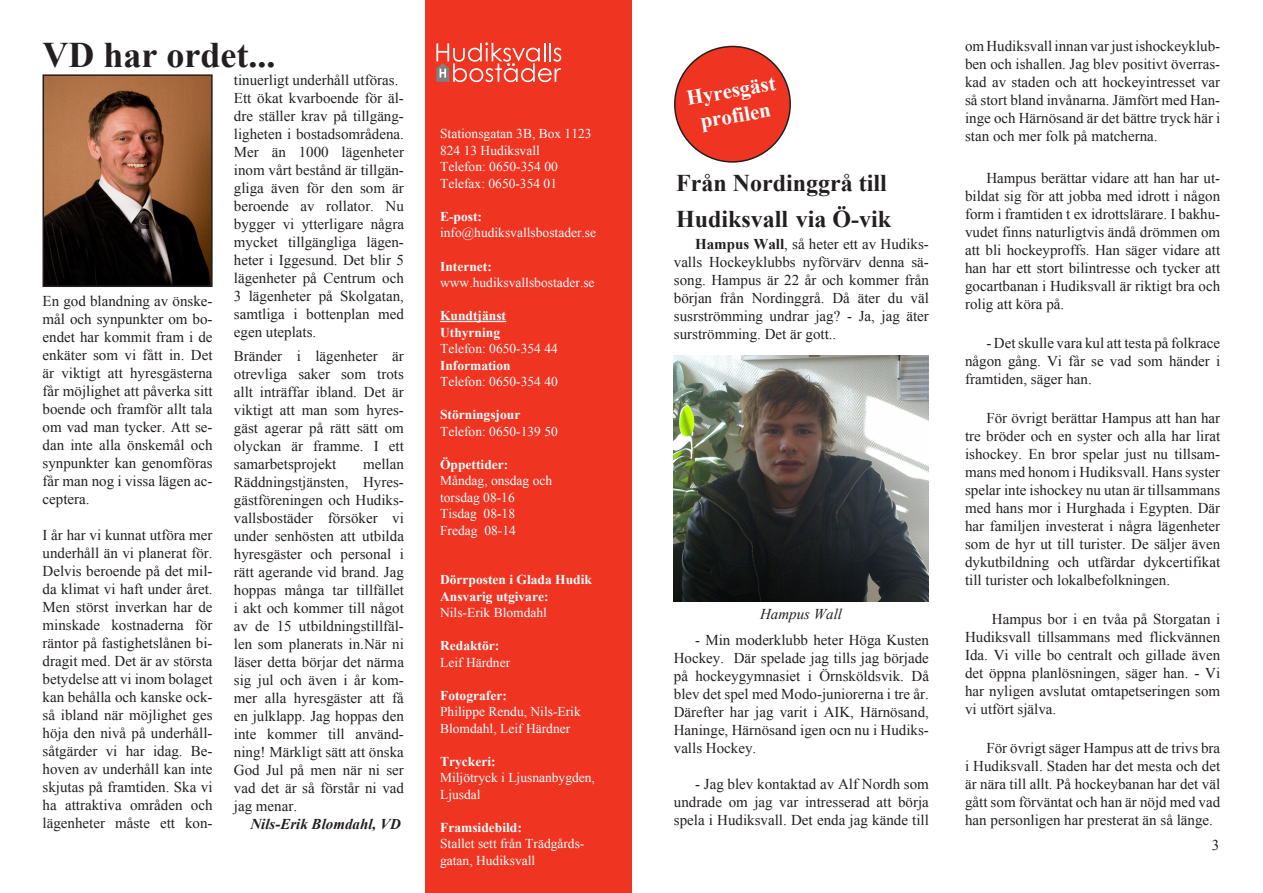
<style>
.page{position:relative;width:1263px;height:893px;background:#fff}
.page>*{position:absolute;margin:0;border:0;box-sizing:border-box;transform-origin:0 0}
.Rubrik{font:700 36px "Times New Roman";color:#231f20}
.Rubrik-2{font:700 24px/36px "Times New Roman";color:#231f20}
.Mellanrubrik{font:700 21px "Times New Roman";color:#fff}
.Brödtext{font:15px/18px "Times New Roman";color:#231f20;text-align:justify}
.t1{font:italic 700 15px "Times New Roman";color:#231f20}
.Mellanrubrik-2{font:italic 15px "Times New Roman";color:#231f20}
.Brödtext-2{font:13.5px/16.5px "Times New Roman";color:#fff}
.Brödtext-3{font:700 13.5px "Times New Roman";color:#fff}
.s1{font-weight:700}
</style>
<div class="page">
<div style="left:425px;top:0;width:206px;height:893px;background:#ef3522"></div>
<img style="left:46px;top:77px;width:164px;height:207px">
<div style="left:43px;top:74px;width:170px;height:213px;border:2px solid #231f20"></div>
<div style="left:675px;top:46px;width:115px;height:116px;background:#ef3522;border-radius:50%"></div>
<div style="left:674px;top:46px;width:117px;height:117px;border:2px solid #231f20;border-radius:50%"></div>
<svg style="left:436px;top:43px;width:125px;height:39px"></svg>
<hr style="left:440px;top:321px;width:66px;height:1px;background:#fff">
<img style="left:674px;top:355px;width:255px;height:247px">
<p class="Rubrik" style="left:43px;top:30px;width:234px">VD har ordet...</p>
<p class="Brödtext" style="left:43px;top:292px;width:172px">En god blandning av önske&shy;mål och synpunkter om bo&shy;endet har kommit fram i de enkäter som vi fått in. Det är viktigt att hyresgästerna får möjlighet att påverka sitt boende och framför allt tala om vad man tycker. Att se&shy;dan inte alla önskemål och synpunkter kan genomföras får man nog i vissa lägen ac&shy;ceptera.</p>
<p class="Brödtext" style="left:43px;top:526px;width:172px">I år har vi kunnat utföra mer underhåll än vi planerat för.<br>Delvis beroende på det mil&shy;da klimat vi haft under året.<br>Men störst inverkan har de minskade kostnaderna för räntor på fastighetslånen bi&shy;dragit med. Det är av största betydelse att vi inom bolaget kan behålla och kanske ock&shy;så ibland när möjlighet ges höja den nivå på underhåll&shy;såtgärder vi har idag. Be&shy;hoven av underhåll kan inte skjutas på framtiden. Ska vi ha attraktiva områden och lägenheter måste ett kon-</p>
<p class="Brödtext" style="left:234px;top:71px;width:166px">tinuerligt underhåll utföras.</p>
<p class="Brödtext" style="left:234px;top:89px;width:172px">Ett ökat kvarboende för äl&shy;dre ställer krav på tillgäng&shy;ligheten i bostadsområdena.<br>Mer än 1000 lägenheter inom vårt bestånd är tillgän&shy;gliga även för den som är beroende av rollator. Nu bygger vi ytterligare några mycket tillgängliga lägen&shy;heter i Iggesund. Det blir 5 lägenheter på Centrum och 3 lägenheter på Skolgatan, samtliga i bottenplan med egen uteplats.</p>
<p class="Brödtext" style="left:234px;top:347px;width:172px">Bränder i lägenheter är otrevliga saker som trots allt inträffar ibland. Det är viktigt att man som hyres&shy;gäst agerar på rätt sätt om olyckan är framme. I ett samarbetsprojekt</p>
<p class="Brödtext" style="left:234px;top:455px;width:172px;text-indent:129px">mellan Räddningstjänsten, Hyres&shy;gästföreningen och Hudiks&shy;vallsbostäder försöker vi under senhösten att utbilda hyresgäster och personal i rätt agerande vid brand. Jag hoppas många tar tillfället i akt och kommer till något av de 15 utbildningstillfäl&shy;len som planerats in.När ni läser detta börjar det närma sig jul och även i år kom&shy;mer alla hyresgäster att få en julklapp. Jag hoppas den inte kommer till använd&shy;ning! Märkligt sätt att önska God Jul på men när ni ser vad det är så förstår ni vad jag menar.</p>
<p class="t1" style="left:250px;top:813px;width:152px">Nils-Erik Blomdahl, VD</p>
<p class="Brödtext-2" style="left:440px;top:125px;width:153px">Stationsgatan 3B, Box 1123</p>
<p class="Brödtext-2" style="left:440px;top:142px;width:101px">824 13 Hudiksvall</p>
<p class="Brödtext-2" style="left:440px;top:158px;width:119px">Telefon: 0650-354 00</p>
<p class="Brödtext-2" style="left:440px;top:175px;width:118px">Telefax: 0650-354 01</p>
<p class="Brödtext-3" style="left:440px;top:207px;width:43px">E-post:</p>
<p class="Brödtext-2" style="left:440px;top:224px;width:158px">info@hudiksvallsbostader.se</p>
<p class="Brödtext-3" style="left:440px;top:257px;width:53px">Internet:</p>
<p class="Brödtext-2" style="left:440px;top:274px;width:156px">www.hudiksvallsbostader.se</p>
<p class="Brödtext-3" style="left:440px;top:306px;width:68px">Kundtjänst</p>
<p class="Brödtext-3" style="left:440px;top:323px;width:62px">Uthyrning</p>
<p class="Brödtext-2" style="left:440px;top:340px;width:119px">Telefon: 0650-354 44</p>
<p class="Brödtext-3" style="left:440px;top:356px;width:72px">Information</p>
<p class="Brödtext-2" style="left:440px;top:373px;width:119px">Telefon: 0650-354 40</p>
<p class="Brödtext-3" style="left:440px;top:405px;width:82px">Störningsjour</p>
<p class="Brödtext-2" style="left:440px;top:422px;width:119px">Telefon: 0650-139 50</p>
<p class="Brödtext-3" style="left:440px;top:455px;width:70px">Öppettider:</p>
<p class="Brödtext-2" style="left:440px;top:472px;width:114px">Måndag, onsdag och</p>
<p class="Brödtext-2" style="left:440px;top:488px;width:76px">torsdag 08-16</p>
<p class="Brödtext-2" style="left:440px;top:505px;width:76px">Tisdag 08-18</p>
<p class="Brödtext-2" style="left:440px;top:521px;width:77px">Fredag 08-14</p>
<p class="Brödtext-3" style="left:440px;top:570px;width:153px">Dörrposten i Glada Hudik</p>
<p class="Brödtext-3" style="left:440px;top:587px;width:110px">Ansvarig utgivare:</p>
<p class="Brödtext-2" style="left:440px;top:604px;width:108px">Nils-Erik Blomdahl</p>
<p class="Brödtext-3" style="left:440px;top:636px;width:61px">Redaktör:</p>
<p class="Brödtext-2" style="left:440px;top:653px;width:72px">Leif Härdner</p>
<p class="Brödtext-3" style="left:440px;top:686px;width:68px">Fotografer:</p>
<p class="Brödtext-2" style="left:440px;top:703px;width:142px">Philippe Rendu, Nils-Erik</p>
<p class="Brödtext-2" style="left:440px;top:719px;width:132px">Blomdahl, Leif Härdner</p>
<p class="Brödtext-3" style="left:440px;top:752px;width:57px">Tryckeri:</p>
<p class="Brödtext-2" style="left:440px;top:769px;width:156px">Miljötryck i Ljusnanbygden,<br>Ljusdal</p>
<p class="Brödtext-3" style="left:440px;top:818px;width:83px">Framsidebild:</p>
<p class="Brödtext-2" style="left:440px;top:835px;width:146px">Stallet sett från Trädgårds&shy;gatan, Hudiksvall</p>
<p class="Mellanrubrik" style="left:684px;top:84px;width:91px;rotate:-10deg">Hyresgäst</p>
<p class="Mellanrubrik" style="left:698px;top:107px;width:73px;rotate:-10deg">profilen</p>
<p class="Rubrik-2" style="left:676px;top:165px;width:216px">Från Nordinggrå till<br>Hudiksvall via Ö-vik</p>
<p class="Brödtext" style="left:674px;top:235px;width:257px;text-indent:21px"><span class="s1">Hampus Wall</span>, så heter ett av Hudiks&shy;valls Hockeyklubbs nyförvärv denna sä&shy;song. Hampus är 22 år och kommer från början från Nordinggrå. Då äter du väl susrströmming undrar jag? - Ja, jag äter surströmming. Det är gott..</p>
<p class="Mellanrubrik-2" style="left:760px;top:604px;width:84px">Hampus Wall</p>
<p class="Brödtext" style="left:674px;top:631px;width:257px;text-indent:21px">- Min moderklubb heter Höga Kusten Hockey. Där spelade jag tills jag började på hockeygymnasiet i Örnsköldsvik. Då blev det spel med Modo-juniorerna i tre år.<br>Därefter har jag varit i AIK, Härnösand, Haninge, Härnösand igen ocn nu i Hudiks&shy;valls Hockey.</p>
<p class="Brödtext" style="left:674px;top:775px;width:257px;text-indent:21px">- Jag blev kontaktad av Alf Nordh som undrade om jag var intresserad att börja spela i Hudiksvall. Det enda jag kände till</p>
<p class="Brödtext" style="left:965px;top:37px;width:257px">om Hudiksvall innan var just ishockeyklub&shy;ben och ishallen. Jag blev positivt överras&shy;kad av staden och att hockeyintresset var så stort bland invånarna. Jämfört med Han&shy;inge och Härnösand är det bättre tryck här i stan och mer folk på matcherna.</p>
<p class="Brödtext" style="left:965px;top:169px;width:257px;text-indent:21px">Hampus berättar vidare att han har ut&shy;bildat sig för att jobba med idrott i någon form i framtiden t ex idrottslärare. I bakhu&shy;vudet finns naturligtvis ändå drömmen om att bli hockeyproffs. Han säger vidare att han har ett stort bilintresse och tycker att gocartbanan i Hudiksvall är riktigt bra och rolig att köra på.</p>
<p class="Brödtext" style="left:965px;top:334px;width:257px;text-indent:21px">- Det skulle vara kul att testa på folkrace någon gång. Vi får se vad som händer i framtiden, säger han.</p>
<p class="Brödtext" style="left:965px;top:409px;width:257px;text-indent:21px">För övrigt berättar Hampus att han har tre bröder och en syster och alla har lirat ishockey. En bror spelar just nu tillsam&shy;mans med honom i Hudiksvall. Hans syster spelar inte ishockey nu utan är tillsammans med hans mor i Hurghada i Egypten. Där har familjen investerat i några lägenheter som de hyr ut till turister. De säljer även dykutbildning och utfärdar dykcertifikat till turister och lokalbefolkningen.</p>
<p class="Brödtext" style="left:965px;top:610px;width:257px;text-indent:27px">Hampus bor i en tvåa på Storgatan i Hudiksvall tillsammans med flickvännen Ida. Vi ville bo centralt och gillade även det öppna planlösningen, säger han. - Vi har nyligen avslutat omtapetseringen som vi utfört själva.</p>
<p class="Brödtext" style="left:965px;top:739px;width:257px;text-indent:21px">För övrigt säger Hampus att de trivs bra i Hudiksvall. Staden har det mesta och det är nära till allt. På hockeybanan har det väl gått som förväntat och han är nöjd med vad han personligen har presterat än så länge.</p>
<p class="Brödtext" style="left:1212px;top:836px;width:9px">3</p>
</div>
